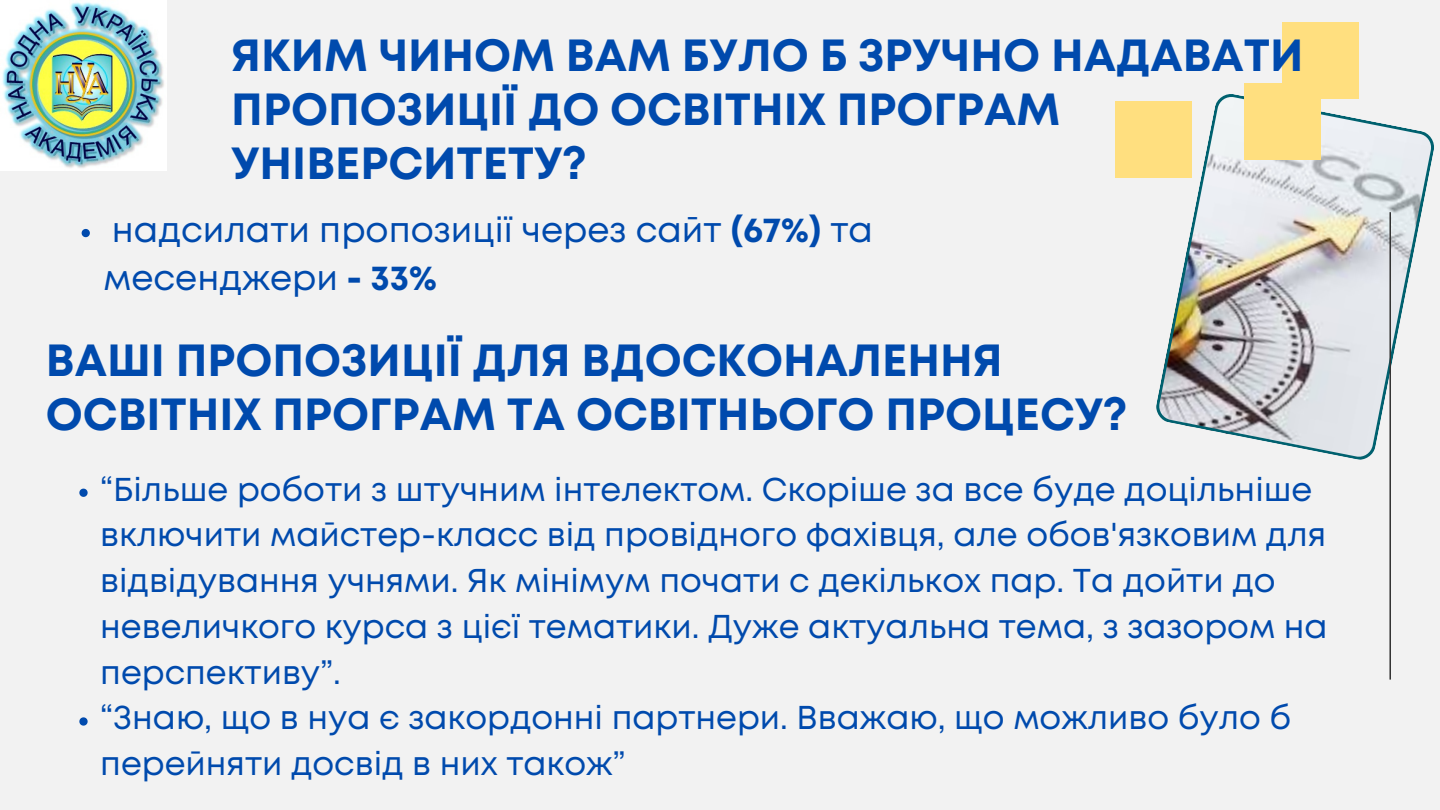
<style>
.page{position:relative;width:1440px;height:810px;background:#f2f2f2}
.page>*{position:absolute;margin:0;border:0;box-sizing:border-box;transform-origin:0 0}
.t1{font:700 45px/54px "Mont";color:#004aad}
.t2{font:35px/48.8px "Mont";color:#004aad}
.t3{font:33px/45.8px "Mont";color:#004aad}
.s1{font-weight:700}
</style>
<div class="page">
<svg style="left:1156px;top:94px;width:278px;height:366px"></svg>
<div style="left:1282px;top:22px;width:77px;height:77px;background:#ffdf7f"></div>
<div style="left:1115px;top:101px;width:77px;height:77px;background:#ffdf7f"></div>
<div style="left:1244px;top:84px;width:77px;height:76px;background:#ffdf7f"></div>
<hr style="left:1389px;top:212px;width:2px;height:468px;background:#323232">
<img style="left:0;top:0;width:166px;height:171px">
<svg style="left:82px;top:229px;width:8px;height:8px"></svg>
<svg style="left:79px;top:489px;width:9px;height:8px"></svg>
<svg style="left:79px;top:717px;width:9px;height:9px"></svg>
<p class="t1" style="left:231px;top:31px;width:1074px">ЯКИМ ЧИНОМ ВАМ БУЛО Б ЗРУЧНО НАДАВАТИ<br>ПРОПОЗИЦІЇ ДО ОСВІТНІХ ПРОГРАМ<br>УНІВЕРСИТЕТУ?</p>
<h1 class="t2" style="left:104px;top:208px;width:771px">надсилати пропозиції через сайт <span class="s1">(67%)</span> та месенджери <span class="s1">- 33%</span></h1>
<p class="t1" style="left:46px;top:337px;width:1083px">ВАШІ ПРОПОЗИЦІЇ ДЛЯ ВДОСКОНАЛЕННЯ<br>ОСВІТНІХ ПРОГРАМ ТА ОСВІТНЬОГО ПРОЦЕСУ?</p>
<p class="t3" style="left:100px;top:469px;width:1229px">“Більше роботи з штучним інтелектом. Скоріше за все буде доцільніше включити майстер-класс від провідного фахівця, але обов'язковим для відвідування учнями. Як мінімум почати с декількох пар. Та дойти до невеличкого курса з цієї тематики. Дуже актуальна тема, з зазором на перспективу”.</p>
<p class="t3" style="left:100px;top:697px;width:1193px">“Знаю, що в нуа є закордонні партнери. Вважаю, що можливо було б перейняти досвід в них також”</p>
</div>
